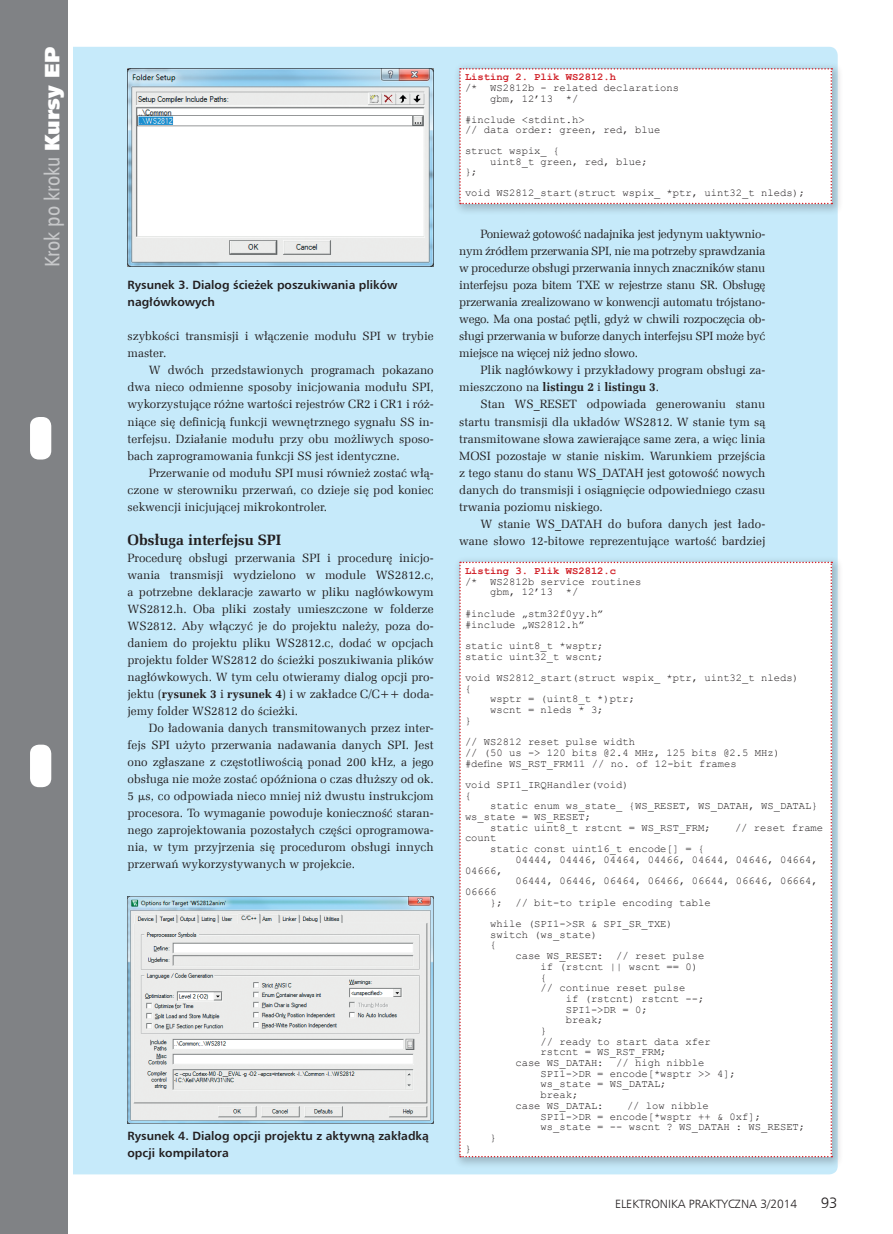
<style>
.page{position:relative;width:893px;height:1234px;background:#fff}
.page>*{position:absolute;margin:0;border:0;box-sizing:border-box;transform-origin:0 0}
.t1{font:21px "Humnst 777 Cn EU";color:#c7c8ca}
._3_Srodtytul{font:700 15px "Zapf Ellipt EU";color:#231f20}
.t2{font:15px "Humnst 777 Lt EU";color:#231f20}
._1_Body{font:12px/17px "Zapf Ellipt EU";color:#231f20;text-align:justify}
._4_Podpis{font:700 12px/17px "Humnst 777 EU";color:#231f20}
.t3{font:12px "Humnst 777 Lt EU";color:#231f20}
._6_Listing{font:10.5px/10.6px "Courier New";color:#231f20}
._6_Listing-2{font:700 10.5px "Courier New";color:#d1232a}
.s1{font-family:"Humnst 777 X Blk EU";color:#fff}
.s2{font-weight:700}
.s3{font-family:"Math With Greek"}
</style>
<div class="page">
<div style="left:60px;top:47px;width:778px;height:1127px;background:#c6eafa;border-radius:9px"></div>
<div style="left:0;top:0;width:68px;height:1233px;background:#808285"></div>
<div style="left:30px;top:417px;width:21px;height:42px;background:#fff;border-radius:9px"></div>
<div style="left:30px;top:744px;width:21px;height:43px;background:#fff;border-radius:9px"></div>
<hr style="left:68px;top:0;width:4px;height:1233px;background:#fff">
<div style="left:453px;top:62px;width:391px;height:154px;background:#231f20;opacity:.25"></div>
<div style="left:459px;top:68px;width:373px;height:136px;background:#fff"></div>
<div style="left:453px;top:555px;width:391px;height:614px;background:#231f20;opacity:.25"></div>
<div style="left:459px;top:561px;width:373px;height:596px;background:#fff"></div>
<img style="left:128px;top:68px;width:306px;height:198px">
<img style="left:128px;top:896px;width:306px;height:226px">
<h1 class="t1" style="left:39px;top:267px;width:222px;rotate:-90deg">Krok po kroku <span class="s1">Kursy EP</span></h1>
<p class="_4_Podpis" style="left:128px;top:276px;width:272px">Rysunek 3. Dialog ścieżek poszukiwania plików nagłówkowych</p>
<p class="_1_Body" style="left:128px;top:328px;width:308px">szybkości transmisji i włączenie modułu SPI w trybie master.</p>
<p class="_1_Body" style="left:128px;top:362px;width:308px;text-indent:21px">W dwóch przedstawionych programach pokazano dwa nieco odmienne sposoby inicjowania modułu SPI, wykorzystujące różne wartości rejestrów CR2 i CR1 i róż&shy;niące się definicją funkcji wewnętrznego sygnału SS in&shy;terfejsu. Działanie modułu przy obu możliwych sposo&shy;bach zaprogramowania funkcji SS jest identyczne.</p>
<p class="_1_Body" style="left:128px;top:464px;width:308px;text-indent:21px">Przerwanie od modułu SPI musi również zostać włą&shy;czone w sterowniku przerwań, co dzieje się pod koniec sekwencji inicjującej mikrokontroler.</p>
<p class="_3_Srodtytul" style="left:128px;top:530px;width:155px">Obsługa interfejsu SPI</p>
<p class="_1_Body" style="left:128px;top:549px;width:308px">Procedurę obsługi przerwania SPI i procedurę inicjo&shy;wania transmisji wydzielono w module WS2812.c, a potrzebne deklaracje zawarto w pliku nagłówkowym WS2812.h. Oba pliki zostały umieszczone w folderze WS2812. Aby włączyć je do projektu należy, poza do&shy;daniem do projektu pliku WS2812.c, dodać w opcjach projektu folder WS2812 do ścieżki poszukiwania plików nagłówkowych. W tym celu otwieramy dialog opcji pro&shy;jektu (<span class="s2">rysunek 3</span> i <span class="s2">rysunek 4</span>) i w zakładce C/C++ doda&shy;jemy folder WS2812 do ścieżki.</p>
<p class="_1_Body" style="left:128px;top:719px;width:308px;text-indent:21px">Do ładowania danych transmitowanych przez inter&shy;fejs SPI użyto przerwania nadawania danych SPI. Jest ono zgłaszane z częstotliwością ponad 200 kHz, a jego obsługa nie może zostać opóźniona o czas dłuższy od ok.<br>5 <span class="s3">m</span>s, co odpowiada nieco mniej niż dwustu instrukcjom procesora. To wymaganie powoduje konieczność staran&shy;nego zaprojektowania pozostałych części oprogramowa&shy;nia, w tym przyjrzenia się procedurom obsługi innych przerwań wykorzystywanych w projekcie.</p>
<p class="_4_Podpis" style="left:128px;top:1127px;width:303px">Rysunek 4. Dialog opcji projektu z aktywną zakładką opcji kompilatora</p>
<p class="_6_Listing-2" style="left:465px;top:71px;width:153px">Listing 2. Plik WS2812.h</p>
<p class="_6_Listing" style="left:465px;top:82px;width:216px">/* WS2812b - related declarations</p>
<p class="_6_Listing" style="left:490px;top:92px;width:90px">gbm, 12’13 */</p>
<p class="_6_Listing" style="left:465px;top:113px;width:121px">#include &lt;stdint.h&gt;</p>
<p class="_6_Listing" style="left:465px;top:124px;width:197px">// data order: green, red, blue</p>
<p class="_6_Listing" style="left:465px;top:145px;width:96px">struct wspix_ {</p>
<p class="_6_Listing" style="left:490px;top:155px;width:159px">uint8_t green, red, blue;</p>
<p class="_6_Listing" style="left:465px;top:166px;width:14px">};</p>
<p class="_6_Listing" style="left:465px;top:187px;width:342px">void WS2812_start(struct wspix_ *ptr, uint32_t nleds);</p>
<p class="_1_Body" style="left:459px;top:226px;width:308px;text-indent:21px">Ponieważ gotowość nadajnika jest jedynym uaktywnio&shy;nym źródłem przerwania SPI, nie ma potrzeby sprawdzania w procedurze obsługi przerwania innych znaczników stanu interfejsu poza bitem TXE w rejestrze stanu SR. Obsługę przerwania zrealizowano w konwencji automatu trójstano&shy;wego. Ma ona postać pętli, gdyż w chwili rozpoczęcia ob&shy;sługi przerwania w buforze danych interfejsu SPI może być miejsce na więcej niż jedno słowo.</p>
<p class="_1_Body" style="left:459px;top:362px;width:308px;text-indent:21px">Plik nagłówkowy i przykładowy program obsługi za&shy;mieszczono na <span class="s2">listingu 2</span> i <span class="s2">listingu 3</span>.</p>
<p class="_1_Body" style="left:459px;top:396px;width:308px;text-indent:21px">Stan WS_RESET odpowiada generowaniu stanu startu transmisji dla układów WS2812. W stanie tym są transmitowane słowa zawierające same zera, a więc linia MOSI pozostaje w stanie niskim. Warunkiem przejścia z tego stanu do stanu WS_DATAH jest gotowość nowych danych do transmisji i osiągnięcie odpowiedniego czasu trwania poziomu niskiego.</p>
<p class="_1_Body" style="left:459px;top:515px;width:308px;text-align:right">W stanie WS_DATAH do bufora danych jest łado&shy;wane słowo 12-bitowe reprezentujące wartość bardziej</p>
<p class="_6_Listing-2" style="left:465px;top:564px;width:153px">Listing 3. Plik WS2812.c</p>
<p class="_6_Listing" style="left:465px;top:575px;width:178px">/* WS2812b service routines</p>
<p class="_6_Listing" style="left:490px;top:586px;width:90px">gbm, 12’13 */</p>
<p class="_6_Listing" style="left:465px;top:607px;width:140px">#include „stm32f0yy.h”</p>
<p class="_6_Listing" style="left:465px;top:618px;width:121px">#include „WS2812.h”</p>
<p class="_6_Listing" style="left:465px;top:640px;width:140px">static uint8_t *wsptr;</p>
<p class="_6_Listing" style="left:465px;top:650px;width:140px">static uint32_t wscnt;</p>
<p class="_6_Listing" style="left:465px;top:672px;width:335px">void WS2812_start(struct wspix_ *ptr, uint32_t nleds)</p>
<p class="_6_Listing" style="left:465px;top:682px;width:8px">{</p>
<p class="_6_Listing" style="left:490px;top:693px;width:146px">wsptr = (uint8_t *)ptr;</p>
<p class="_6_Listing" style="left:490px;top:704px;width:115px">wscnt = nleds * 3;</p>
<p class="_6_Listing" style="left:465px;top:714px;width:8px">}</p>
<p class="_6_Listing" style="left:465px;top:736px;width:172px">// WS2812 reset pulse width</p>
<p class="_6_Listing" style="left:465px;top:746px;width:317px">// (50 us -&gt; 120 bits @2.4 MHz, 125 bits @2.5 MHz)</p>
<p class="_6_Listing" style="left:465px;top:757px;width:273px">#define WS_RST_FRM11 // no. of 12-bit frames</p>
<p class="_6_Listing" style="left:465px;top:778px;width:165px">void SPI1_IRQHandler(void)</p>
<p class="_6_Listing" style="left:465px;top:789px;width:8px">{</p>
<p class="_6_Listing" style="left:465px;top:800px;width:354px;text-indent:25px">static enum ws_state_ {WS_RESET, WS_DATAH, WS_DATAL} ws_state = WS_RESET;</p>
<p class="_6_Listing" style="left:490px;top:821px;width:222px">static uint8_t rstcnt = WS_RST_FRM;</p>
<p class="_6_Listing" style="left:735px;top:821px;width:90px">// reset frame</p>
<p class="_6_Listing" style="left:465px;top:832px;width:33px">count</p>
<p class="_6_Listing" style="left:490px;top:843px;width:216px">static const uint16_t encode[] = {</p>
<p class="_6_Listing" style="left:515px;top:853px;width:304px">04444, 04446, 04464, 04466, 04644, 04646, 04664,</p>
<p class="_6_Listing" style="left:465px;top:864px;width:39px">04666,</p>
<p class="_6_Listing" style="left:515px;top:875px;width:304px">06444, 06446, 06464, 06466, 06644, 06646, 06664,</p>
<p class="_6_Listing" style="left:465px;top:885px;width:33px">06666</p>
<p class="_6_Listing" style="left:490px;top:896px;width:222px">}; // bit-to triple encoding table</p>
<p class="_6_Listing" style="left:490px;top:917px;width:184px">while (SPI1-&gt;SR &amp; SPI_SR_TXE)</p>
<p class="_6_Listing" style="left:490px;top:928px;width:109px">switch (ws_state)</p>
<p class="_6_Listing" style="left:490px;top:939px;width:8px">{</p>
<p class="_6_Listing" style="left:515px;top:949px;width:191px">case WS_RESET: // reset pulse</p>
<p class="_6_Listing" style="left:541px;top:960px;width:159px">if (rstcnt || wscnt == 0)</p>
<p class="_6_Listing" style="left:541px;top:971px;width:8px">{</p>
<p class="_6_Listing" style="left:541px;top:982px;width:146px">// continue reset pulse</p>
<p class="_6_Listing" style="left:566px;top:992px;width:140px">if (rstcnt) rstcnt --;</p>
<p class="_6_Listing" style="left:566px;top:1003px;width:83px">SPI1-&gt;DR = 0;</p>
<p class="_6_Listing" style="left:566px;top:1014px;width:39px">break;</p>
<p class="_6_Listing" style="left:541px;top:1024px;width:8px">}</p>
<p class="_6_Listing" style="left:541px;top:1035px;width:172px">// ready to start data xfer</p>
<p class="_6_Listing" style="left:541px;top:1046px;width:128px">rstcnt = WS_RST_FRM;</p>
<p class="_6_Listing" style="left:515px;top:1056px;width:191px">case WS_DATAH: // high nibble</p>
<p class="_6_Listing" style="left:541px;top:1067px;width:197px">SPI1-&gt;DR = encode[*wsptr &gt;&gt; 4];</p>
<p class="_6_Listing" style="left:541px;top:1078px;width:128px">ws_state = WS_DATAL;</p>
<p class="_6_Listing" style="left:541px;top:1088px;width:39px">break;</p>
<p class="_6_Listing" style="left:515px;top:1099px;width:90px">case WS_DATAL:</p>
<p class="_6_Listing" style="left:627px;top:1099px;width:83px">// low nibble</p>
<p class="_6_Listing" style="left:541px;top:1110px;width:222px">SPI1-&gt;DR = encode[*wsptr ++ &amp; 0xf];</p>
<p class="_6_Listing" style="left:541px;top:1120px;width:266px">ws_state = -- wscnt ? WS_DATAH : WS_RESET;</p>
<p class="_6_Listing" style="left:490px;top:1131px;width:8px">}</p>
<p class="_6_Listing" style="left:465px;top:1142px;width:8px">}</p>
<p class="t3" style="left:615px;top:1196px;width:184px">ELEKTRONIKA PRAKTYCZNA 3/2014</p>
<p class="t2" style="left:821px;top:1193px;width:18px">93</p>
</div>
